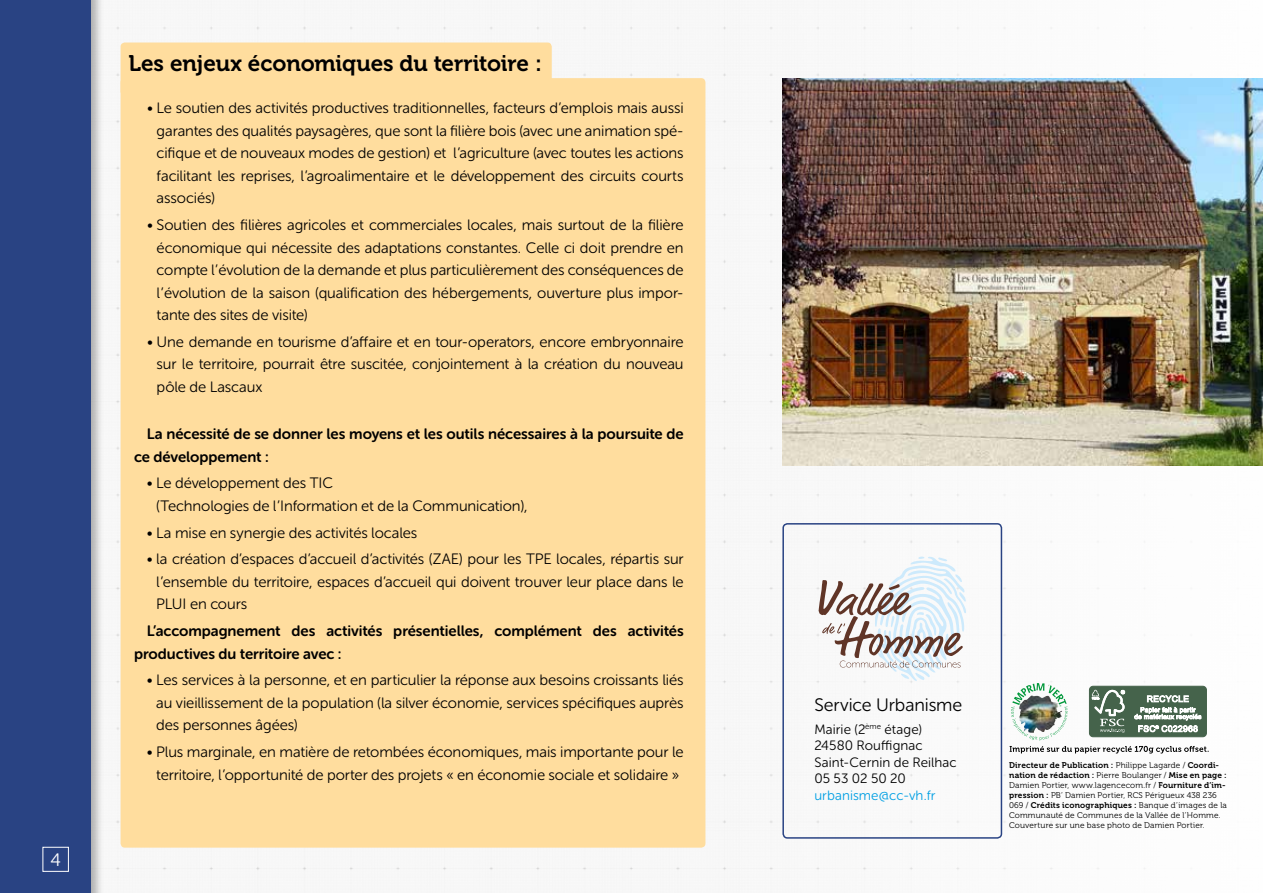
<style>
.page{position:relative;width:1263px;height:893px;background:#fff}
.page>*{position:absolute;margin:0;border:0;box-sizing:border-box;transform-origin:0 0}
.t1{font:22.5px "Museo 700";letter-spacing:-.005em;color:#000}
.t2{font:18px "Museo Sans Rounded 300";letter-spacing:-.005em;color:#000}
.t3{font:18px "Museo Sans Rounded 300";color:#fff}
.t4{font:15px/22.5px "Museo Sans Rounded 300";letter-spacing:-.005em;color:#000;text-align:justify}
.t5{font:15px/22.5px "Museo Sans Rounded 700";letter-spacing:-.005em;color:#000}
.t6{font:13.5px/16.5px "Museo Sans Rounded 300";letter-spacing:.01em;color:#000}
.t7{font:13.5px "Museo Sans Rounded 300";letter-spacing:.01em;color:#009fe3}
.t8{font:8.25px/9.9px "Museo 300";letter-spacing:.02em;color:#000}
.t9{font:8.25px/9.9px "Museo 700";letter-spacing:.02em;color:#000}
.s1{font-family:"Museo 300"}
.s2{font-family:"Museo 700"}
</style>
<div class="page">
<img style="left:105px;top:1px;width:1158px;height:889px">
<div style="left:782px;top:523px;width:220px;height:316px;border:2px solid #294383;border-radius:4px"></div>
<div style="left:0;top:0;width:104px;height:893px;background:#000;opacity:.3"></div>
<div style="left:0;top:0;width:90px;height:893px;background:#294383"></div>
<div style="left:43px;top:847px;width:26px;height:25px;border:1px solid #fff"></div>
<svg style="left:818px;top:557px;width:148px;height:124px"></svg>
<svg style="left:1010px;top:683px;width:198px;height:70px"></svg>
<div style="left:121px;top:78px;width:584px;height:770px;background:#ffdd9e;border-radius:4px"></div>
<div style="left:121px;top:43px;width:431px;height:53px;background:#ffdd9e;border-radius:4px"></div>
<img style="left:782px;top:78px;width:481px;height:387px">
<p class="t3" style="left:50px;top:850px;width:12px">4</p>
<h1 class="t1" style="left:128px;top:50px;width:415px">Les enjeux économiques du territoire :</h1>
<p class="t4" style="left:157px;top:97px;width:529px;text-indent:-9px">• Le soutien des activités productives traditionnelles, facteurs d’emplois mais aussi garantes des qualités paysagères, que sont la filière bois (avec une animation spé&shy;cifique et de nouveaux modes de gestion) et l’agriculture (avec toutes les actions facilitant les reprises, l’agroalimentaire et le développement des circuits courts associés)</p>
<p class="t4" style="left:157px;top:214px;width:529px;text-indent:-9px">• Soutien des filières agricoles et commerciales locales, mais surtout de la filière économique qui nécessite des adaptations constantes. Celle ci doit prendre en compte l’évolution de la demande et plus particulièrement des conséquences de l’évolution de la saison (qualification des hébergements, ouverture plus impor&shy;tante des sites de visite)</p>
<p class="t4" style="left:157px;top:331px;width:528px;text-indent:-9px">• Une demande en tourisme d’affaire et en tour-operators, encore embryonnaire sur le territoire, pourrait être suscitée, conjointement à la création du nouveau pôle de Lascaux</p>
<p class="t5" style="left:134px;top:423px;width:551px;text-indent:13px">La nécessité de se donner les moyens et les outils nécessaires à la poursuite de ce développement :</p>
<p class="t4" style="left:156px;top:472px;width:373px;text-indent:-9px">• Le développement des TIC<br>(Technologies de l’Information et de la Communication),</p>
<p class="t4" style="left:147px;top:521px;width:272px">• La mise en synergie des activités locales</p>
<p class="t4" style="left:156px;top:548px;width:529px;text-indent:-9px">• la création d’espaces d’accueil d’activités (ZAE) pour les TPE locales, répartis sur l’ensemble du territoire, espaces d’accueil qui doivent trouver leur place dans le PLUI en cours</p>
<p class="t5" style="left:134px;top:620px;width:551px;text-indent:13px">L’accompagnement des activités présentielles, complément des activités productives du territoire avec :</p>
<p class="t4" style="left:156px;top:669px;width:529px;text-indent:-9px">• Les services à la personne, et en particulier la réponse aux besoins croissants liés au vieillissement de la population (la silver économie, services spécifiques auprès des personnes âgées)</p>
<p class="t4" style="left:147px;top:741px;width:538px;text-align:center">• Plus marginale, en matière de retombées économiques, mais importante pour le territoire, l’opportunité de porter des projets « en économie sociale et solidaire »</p>
<p class="t2" style="left:814px;top:695px;width:149px">Service Urbanisme</p>
<p class="t6" style="left:814px;top:721px;width:144px">Mairie (2<sup>ème</sup> étage)<br>24580 Rouffignac<br>Saint-Cernin de Reilhac<br>05 53 02 50 20</p>
<p class="t7" style="left:814px;top:788px;width:123px">urbanisme@cc-vh.fr</p>
<p class="t9" style="left:1009px;top:761px;width:219px">Directeur de Publication : <span class="s1">Philippe Lagarde /</span> Coordi&shy;nation de rédaction : <span class="s1">Pierre Boulanger /</span> Mise en page :</p>
<p class="t8" style="left:1009px;top:781px;width:218px">Damien Portier, www.lagencecom.fr / <span class="s2">Fourniture d’im&shy;pression :</span> PB’ Damien Portier, RCS Périgueux 438 236</p>
<p class="t9" style="left:1009px;top:800px;width:219px"><span class="s1">069 /</span> Crédits iconographiques : <span class="s1">Banque d’images de la</span></p>
<p class="t8" style="left:1009px;top:810px;width:213px">Communauté de Communes de la Vallée de l’Homme.<br>Couverture sur une base photo de Damien Portier.</p>
</div>
